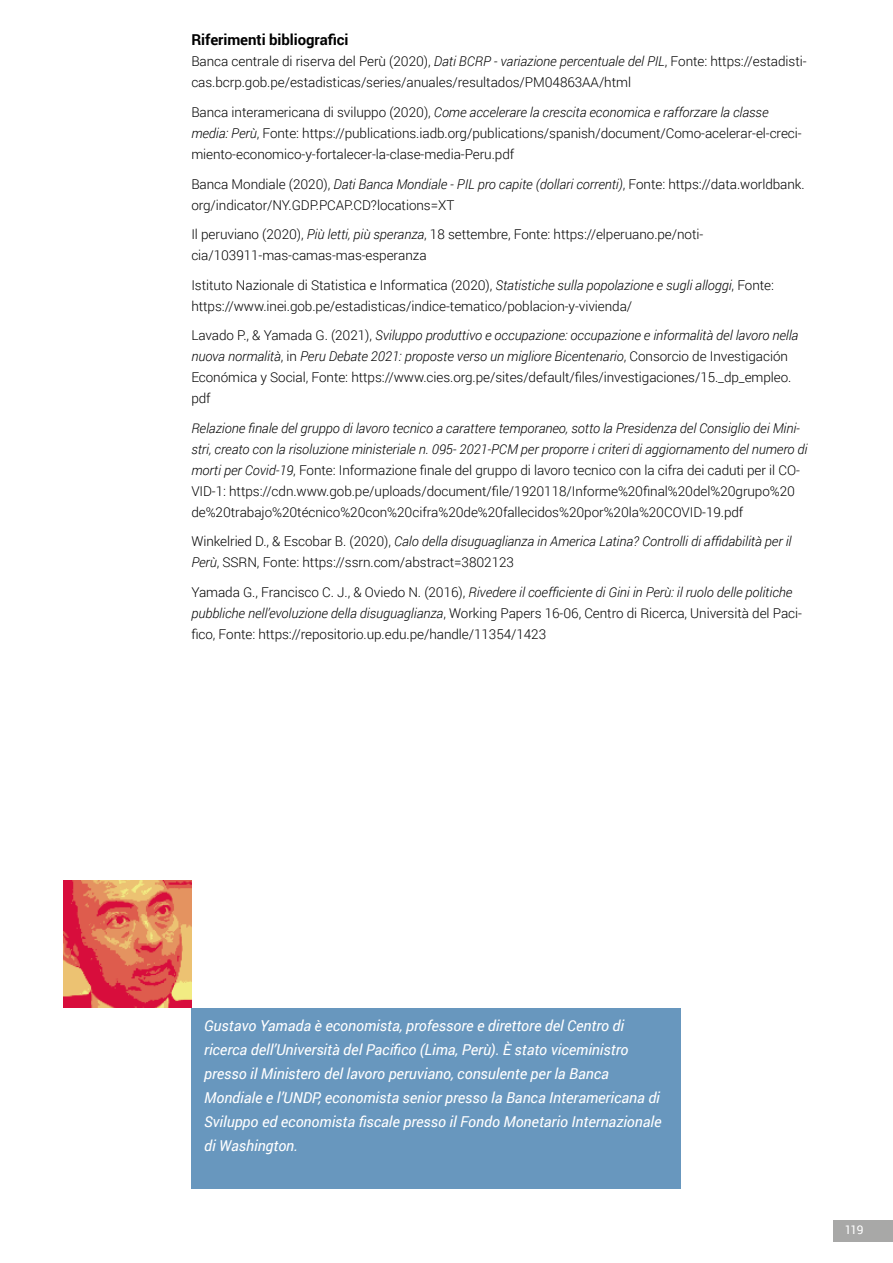
<style>
.page{position:relative;width:893px;height:1263px;background:#fff}
.page>*{position:absolute;margin:0;border:0;box-sizing:border-box;transform-origin:0 0}
.t1{font:italic 15px/24px "Roboto";letter-spacing:-.005em;color:#fff}
.t2{font:700 15px "Roboto";letter-spacing:-.005em;color:#000}
.t3{font:300 13.5px/21px "Roboto";letter-spacing:-.005em;color:#000}
.t4{font:12px "Roboto";color:#fff}
.s1{font-style:italic}
</style>
<div class="page">
<div style="left:833px;top:1220px;width:60px;height:22px;background:#a8a8a7"></div>
<div style="left:191px;top:1008px;width:489px;height:180px;background:#6897be"></div>
<img style="left:64px;top:880px;width:127px;height:128px">
<p class="t2" style="left:191px;top:30px;width:159px">Riferimenti bibliografici</p>
<p class="t3" style="left:191px;top:51px;width:617px">Banca centrale di riserva del Perù (2020), <span class="s1">Dati BCRP - variazione percentuale del PIL</span>, Fonte: https://estadisti&shy;cas.bcrp.gob.pe/estadisticas/series/anuales/resultados/PM04863AA/html</p>
<p class="t3" style="left:191px;top:101px;width:612px">Banca interamericana di sviluppo (2020), <span class="s1">Come accelerare la crescita economica e rafforzare la classe media: Perù</span>, Fonte: https://publications.iadb.org/publications/spanish/document/Como-acelerar-el-creci&shy;miento-economico-y-fortalecer-la-clase-media-Peru.pdf</p>
<p class="t3" style="left:191px;top:173px;width:615px">Banca Mondiale (2020), <span class="s1">Dati Banca Mondiale - PIL pro capite (dollari correnti)</span>, Fonte: https://data.worldbank. org/indicator/NY.GDP.PCAP.CD?locations=XT</p>
<p class="t3" style="left:191px;top:223px;width:513px">Il peruviano (2020), <span class="s1">Più letti, più speranza</span>, 18 settembre, Fonte: https://elperuano.pe/noti&shy;cia/103911-mas-camas-mas-esperanza</p>
<p class="t3" style="left:191px;top:274px;width:584px">Istituto Nazionale di Statistica e Informatica (2020), <span class="s1">Statistiche sulla popolazione e sugli alloggi</span>, Fonte: https://www.inei.gob.pe/estadisticas/indice-tematico/poblacion-y-vivienda/</p>
<p class="t3" style="left:191px;top:324px;width:609px">Lavado P., &amp; Yamada G. (2021), <span class="s1">Sviluppo produttivo e occupazione: occupazione e informalità del lavoro nella nuova normalità</span>, in <span class="s1">Peru Debate 2021: proposte verso un migliore Bicentenario</span>, Consorcio de Investigación Económica y Social, Fonte: https://www.cies.org.pe/sites/default/files/investigaciones/15._dp_empleo. pdf</p>
<p class="t3" style="left:191px;top:417px;width:618px"><span class="s1">Relazione finale del gruppo di lavoro tecnico a carattere temporaneo, sotto la Presidenza del Consiglio dei Mini&shy;stri, creato con la risoluzione ministeriale n. 095- 2021-PCM per proporre i criteri di aggiornamento del numero di morti per Covid-19</span>, Fonte: Informazione finale del gruppo di lavoro tecnico con la cifra dei caduti per il CO-VID-1: https://cdn.www.gob.pe/uploads/document/file/1920118/Informe%20final%20del%20grupo%20 de%20trabajo%20técnico%20con%20cifra%20de%20fallecidos%20por%20la%20COVID-19.pdf</p>
<p class="t3" style="left:191px;top:530px;width:602px">Winkelried D., &amp; Escobar B. (2020), <span class="s1">Calo della disuguaglianza in America Latina? Controlli di affidabilità per il<br>Perù</span>, SSRN, Fonte: https://ssrn.com/abstract=3802123</p>
<p class="t3" style="left:191px;top:581px;width:612px">Yamada G., Francisco C. J., &amp; Oviedo N. (2016), <span class="s1">Rivedere il coefficiente di Gini in Perù: il ruolo delle politiche pubbliche nell’evoluzione della disuguaglianza</span>, Working Papers 16-06, Centro di Ricerca, Università del Paci&shy;fico, Fonte: https://repositorio.up.edu.pe/handle/11354/1423</p>
<p class="t1" style="left:204px;top:1013px;width:459px">Gustavo Yamada è economista, professore e direttore del Centro di ricerca dell’Università del Pacifico (Lima, Perù). È stato viceministro presso il Ministero del lavoro peruviano, consulente per la Banca Mondiale e l’UNDP, economista senior presso la Banca Interamericana di Sviluppo ed economista fiscale presso il Fondo Monetario Internazionale di Washington.</p>
<p class="t4" style="left:845px;top:1221px;width:20px">119</p>
</div>
